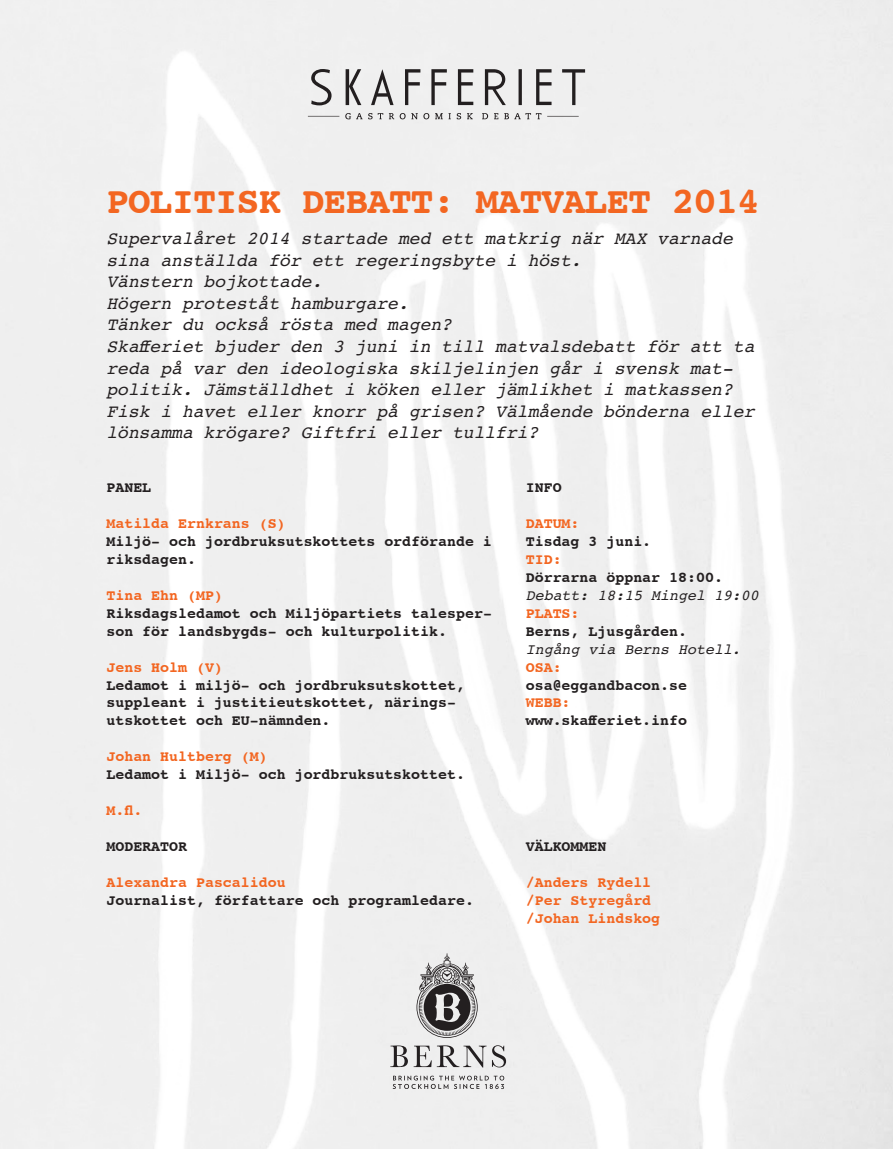
<style>
.page{position:relative;width:893px;height:1149px;background:#fff}
.page>*{position:absolute;margin:0;border:0;box-sizing:border-box;transform-origin:0 0}
.t1{font:700 37.5px "Courier";letter-spacing:-.02em;color:#f36621}
.t2{font:italic 18px/21.6px "Courier";color:#231f20}
.t3{font:700 15px/18px "Courier";color:#231f20}
.t4{font:700 15px "Courier";color:#f36621}
.t5{font:italic 15px "Courier";color:#231f20}
</style>
<div class="page">
<img style="left:0;top:0;width:893px;height:1148px">
<svg style="left:308px;top:69px;width:277px;height:50px"></svg>
<svg style="left:390px;top:952px;width:116px;height:136px"></svg>
<p class="t1" style="left:106px;top:171px;width:655px">POLITISK DEBATT: MATVALET 2014</p>
<p class="t2" style="left:106px;top:227px;width:628px">Supervalåret 2014 startade med ett matkrig när MAX varnade sina anställda för ett regeringsbyte i höst.</p>
<p class="t2" style="left:106px;top:270px;width:218px">Vänstern bojkottade.</p>
<p class="t2" style="left:106px;top:292px;width:304px">Högern proteståt hamburgare.</p>
<p class="t2" style="left:106px;top:313px;width:347px">Tänker du också rösta med magen?</p>
<p class="t2" style="left:106px;top:335px;width:650px">Skafferiet bjuder den 3 juni in till matvalsdebatt för att ta reda på var den ideologiska skiljelinjen går i svensk mat-</p>
<p class="t2" style="left:106px;top:378px;width:650px">politik. Jämställdhet i köken eller jämlikhet i matkassen?<br>Fisk i havet eller knorr på grisen? Välmående bönderna eller lönsamma krögare? Giftfri eller tullfri?</p>
<p class="t3" style="left:106px;top:477px;width:46px">PANEL</p>
<p class="t4" style="left:106px;top:511px;width:181px">Matilda Ernkrans (S)</p>
<p class="t3" style="left:106px;top:531px;width:387px">Miljö- och jordbruksutskottets ordförande i riksdagen.</p>
<p class="t4" style="left:106px;top:583px;width:118px">Tina Ehn (MP)</p>
<p class="t3" style="left:106px;top:603px;width:387px">Riksdagsledamot och Miljöpartiets talesper&shy;son för landsbygds- och kulturpolitik.</p>
<p class="t4" style="left:106px;top:654px;width:118px">Jens Holm (V)</p>
<p class="t3" style="left:106px;top:675px;width:360px">Ledamot i miljö- och jordbruksutskottet, suppleant i justitieutskottet, närings&shy;utskottet och EU-nämnden.</p>
<p class="t4" style="left:106px;top:744px;width:163px">Johan Hultberg (M)</p>
<p class="t3" style="left:106px;top:764px;width:360px">Ledamot i Miljö- och jordbruksutskottet.</p>
<p class="t4" style="left:106px;top:798px;width:37px">M.fl.</p>
<p class="t3" style="left:106px;top:836px;width:82px">MODERATOR</p>
<p class="t4" style="left:106px;top:869px;width:181px">Alexandra Pascalidou</p>
<p class="t3" style="left:106px;top:890px;width:369px">Journalist, författare och programledare.</p>
<p class="t3" style="left:526px;top:477px;width:37px">INFO</p>
<p class="t4" style="left:526px;top:511px;width:55px">DATUM:</p>
<p class="t3" style="left:526px;top:531px;width:127px">Tisdag 3 juni.</p>
<p class="t4" style="left:526px;top:547px;width:37px">TID:</p>
<p class="t3" style="left:526px;top:567px;width:199px">Dörrarna öppnar 18:00.</p>
<p class="t5" style="left:526px;top:583px;width:235px">Debatt: 18:15 Mingel 19:00</p>
<p class="t4" style="left:526px;top:600px;width:55px">PLATS:</p>
<p class="t3" style="left:526px;top:621px;width:163px">Berns, Ljusgården.</p>
<p class="t5" style="left:526px;top:637px;width:217px">Ingång via Berns Hotell.</p>
<p class="t4" style="left:526px;top:654px;width:37px">OSA:</p>
<p class="t3" style="left:526px;top:675px;width:163px">osa@eggandbacon.se</p>
<p class="t4" style="left:526px;top:690px;width:46px">WEBB:</p>
<p class="t3" style="left:526px;top:710px;width:163px">www.skafferiet.info</p>
<p class="t3" style="left:526px;top:836px;width:82px">VÄLKOMMEN</p>
<p class="t4" style="left:526px;top:869px;width:127px">/Anders Rydell</p>
<p class="t4" style="left:526px;top:887px;width:127px">/Per Styregård</p>
<p class="t4" style="left:526px;top:905px;width:136px">/Johan Lindskog</p>
</div>
